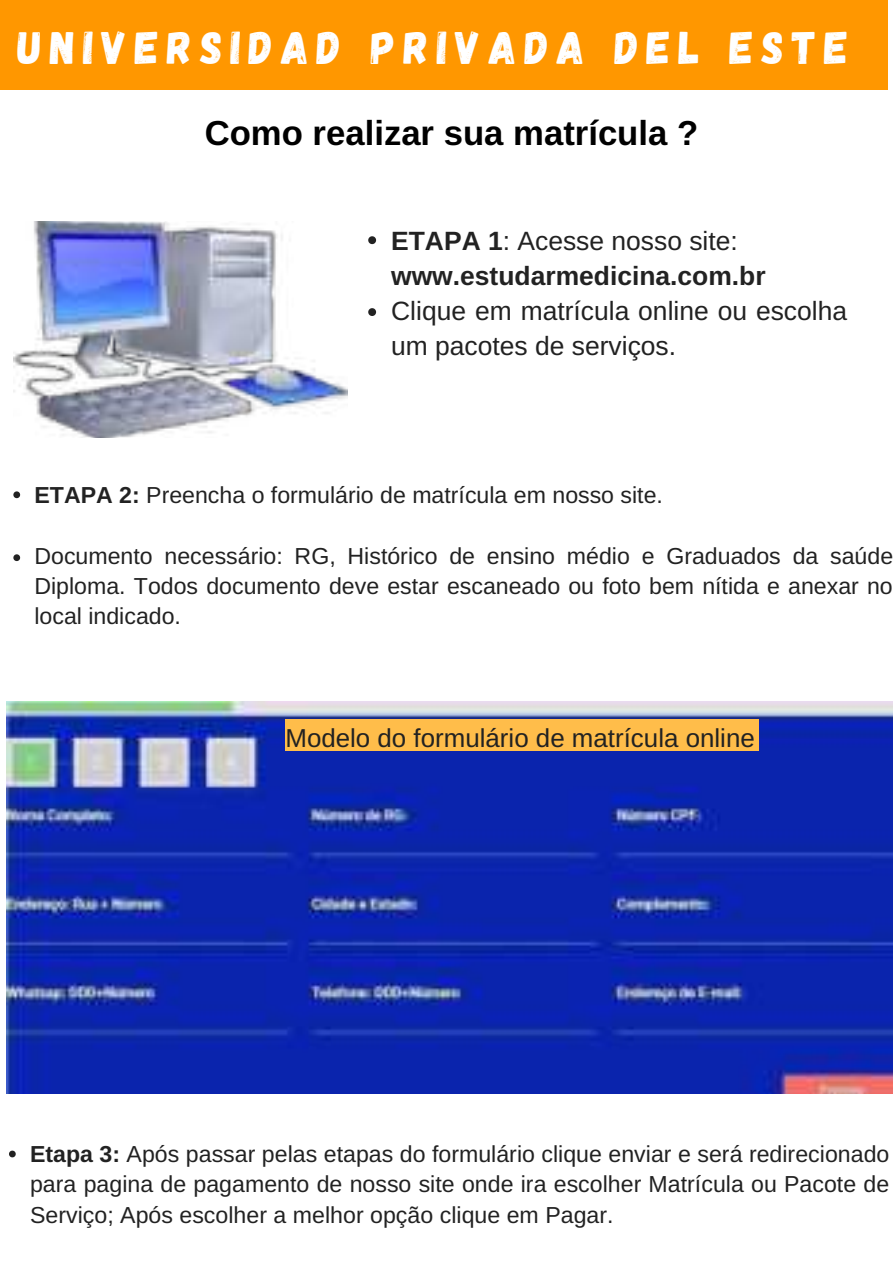
<style>
.page{position:relative;width:893px;height:1264px;background:#fff}
.page>*{position:absolute;margin:0;border:0;box-sizing:border-box;transform-origin:0 0}
.t1{font:46.2px "Gagalin";letter-spacing:.175em;color:#fff}
.t2{font:700 34.65px "Arimo";color:#000}
.t3{font:26.4px/34.8px "Arimo";color:#222}
.t4{font:700 26.4px/34.8px "Arimo";color:#222}
.t5{font:25.95px "Arimo";color:#222}
.t6{font:23.1px/30.3px "Arimo";color:#222;text-align:justify}
.s1{font-weight:400}
.s2{font-weight:700}
</style>
<div class="page">
<svg style="left:368px;top:236px;width:8px;height:8px"></svg>
<svg style="left:368px;top:308px;width:8px;height:8px"></svg>
<svg style="left:13px;top:491px;width:7px;height:7px"></svg>
<svg style="left:13px;top:554px;width:7px;height:7px"></svg>
<div style="left:0;top:0;width:887px;height:90px;background:#ff9700"></div>
<img style="left:13px;top:222px;width:334px;height:215px">
<img style="left:6px;top:701px;width:886px;height:392px">
<svg style="left:9px;top:1150px;width:7px;height:7px"></svg>
<div style="left:285px;top:719px;width:473px;height:31px;background:#ffbd4a"></div>
<h1 class="t1" style="left:18px;top:19px;width:832px">UNIVERSIDAD PRIVADA DEL ESTE</h1>
<h2 class="t2" style="left:205px;top:109px;width:495px">Como realizar sua matrícula ?</h2>
<p class="t4" style="left:391px;top:224px;width:376px">ETAPA 1<span class="s1">: Acesse nosso site: </span>www.estudarmedicina.com.br</p>
<p class="t3" style="left:391px;top:293px;width:457px">Clique em matrícula online ou escolha um pacotes de serviços.</p>
<p class="t6" style="left:34px;top:480px;width:630px"><span class="s2">ETAPA 2:</span> Preencha o formulário de matrícula em nosso site.</p>
<p class="t6" style="left:34px;top:540px;width:860px">Documento necessário: RG, Histórico de ensino médio e Graduados da saúde Diploma. Todos documento deve estar escaneado ou foto bem nítida e anexar no local indicado.</p>
<p class="t5" style="left:285px;top:721px;width:471px">Modelo do formulário de matrícula online</p>
<p class="t6" style="left:30px;top:1138px;width:860px"><span class="s2">Etapa 3:</span> Após passar pelas etapas do formulário clique enviar e será redirecionado para pagina de pagamento de nosso site onde ira escolher Matrícula ou Pacote de Serviço; Após escolher a melhor opção clique em Pagar.</p>
</div>
